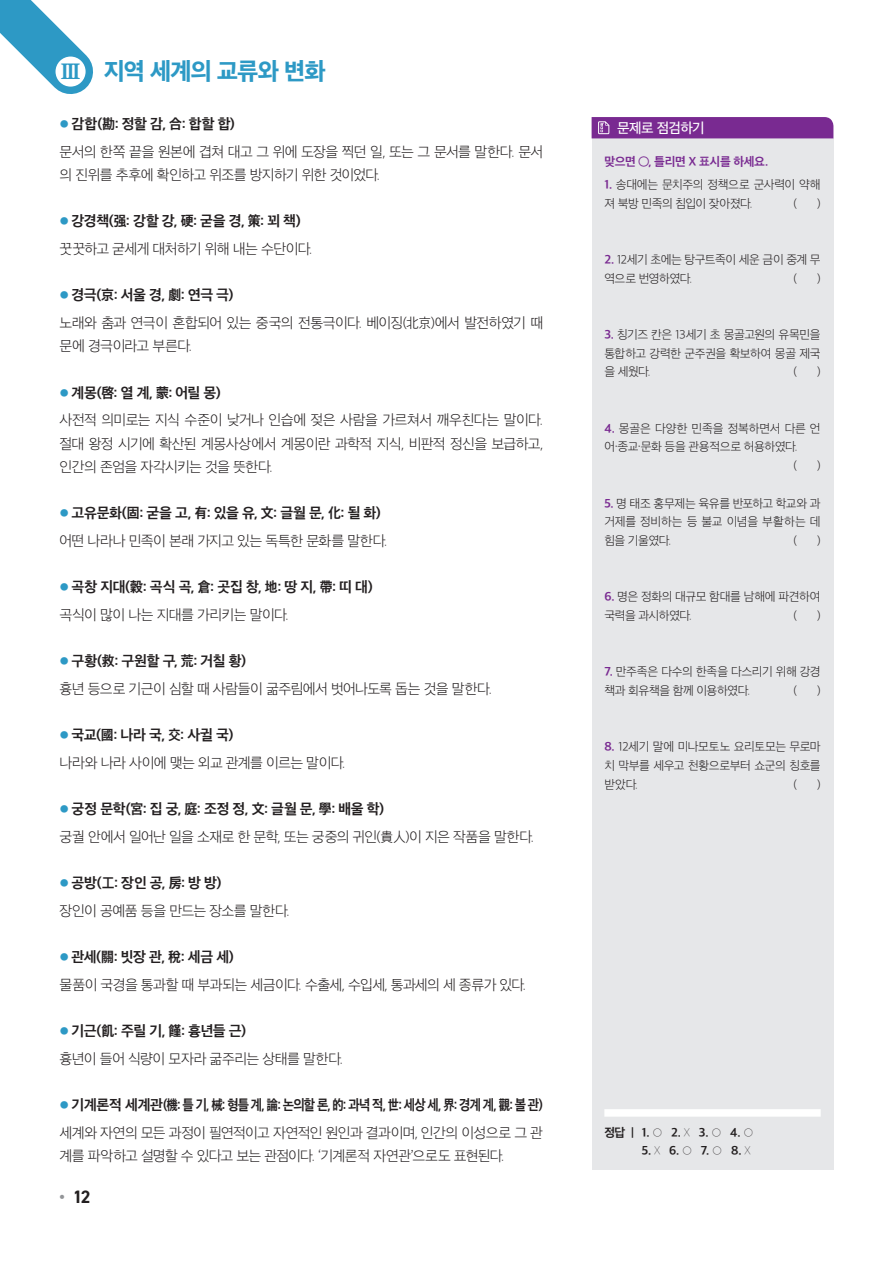
<style>
.page{position:relative;width:893px;height:1263px;background:#fff}
.page>*{position:absolute;margin:0;border:0;box-sizing:border-box;transform-origin:0 0}
.t1{font:23.1px "SD Gothic Neoa h Ex Bd";letter-spacing:-.045em;color:#2d99c5}
.t2{font:700 18px "DIN2014";color:#231f20}
.t3{font:13.95px/23.2px "SD Gothic Neoa b Ult Lt";letter-spacing:-.045em;color:#231f20}
.t4{font:13.95px "SD Gothic Neoa g Bd";letter-spacing:-.025em;color:#231f20}
.t5{font:13.95px "SD Gothic Neoa g Bd";letter-spacing:-.05em;color:#231f20}
.t6{font:13.95px "SD Gothic Neoa b Ult Lt";letter-spacing:-.025em;color:#231f20}
.t7{font:13.65px "SD Gothic Neoa e Md";letter-spacing:-.045em;color:#fff}
.t8{font:11.7px/18.8px "SD Gothic Neoa b Ult Lt";letter-spacing:-.03em;color:#231f20}
.t9{font:11.7px "SD Gothic Neoa g Bd";color:#231f20}
.t10{font:11.7px "SD Gothic Neoa b Ult Lt";letter-spacing:-.005em;color:#231f20}
.t11{font:11.7px "SD Gothic Neoa g Bd";letter-spacing:-.025em;color:#792a91}
.s1{font-family:"SD Myeongjo Neoa f Bd"}
.s2{font-family:"SD Gothic Neoa b Ult Lt";font-size:10.5px;color:#2d99c5}
.s3{font-family:"SD Gothic Neoa a Th"}
.s4{font-family:"SD Gothic Neoa g Bd";color:#792a91}
.s5{color:#939598}
</style>
<div class="page">
<svg style="left:0;top:0;width:93px;height:94px"></svg>
<div style="left:56px;top:57px;width:30px;height:30px;background:#fff;border-radius:50%"></div>
<div style="left:592px;top:138px;width:241px;height:1031px;background:#e6e7e9"></div>
<svg style="left:592px;top:117px;width:241px;height:21px;background:#7b2d92"></svg>
<div style="left:604px;top:1109px;width:217px;height:8px;background:#fff"></div>
<h1 class="t1" style="left:60px;top:60px;width:267px"><span class="s1">Ⅲ</span> 지역 세계의 교류와 변화</h1>
<p class="t4" style="left:60px;top:117px;width:177px"><span class="s2">●</span> 감합(勘: 정할 감, 合: 합할 합)</p>
<p class="t7" style="left:617px;top:121px;width:89px">문제로 점검하기</p>
<p class="t3" style="left:60px;top:140px;width:485px">문서의 한쪽 끝을 원본에 겹쳐 대고 그 위에 도장을 찍던 일, 또는 그 문서를 말한다. 문서 의 진위를 추후에 확인하고 위조를 방지하기 위한 것이었다.</p>
<p class="t4" style="left:60px;top:214px;width:243px"><span class="s2">●</span> 강경책(强: 강할 강, 硬: 굳을 경, 策: 꾀 책)</p>
<p class="t3" style="left:60px;top:237px;width:255px">꿋꿋하고 굳세게 대처하기 위해 내는 수단이다.</p>
<p class="t4" style="left:60px;top:288px;width:175px"><span class="s2">●</span> 경극(京: 서울 경, 劇: 연극 극)</p>
<p class="t3" style="left:60px;top:311px;width:485px">노래와 춤과 연극이 혼합되어 있는 중국의 전통극이다. 베이징(北京)에서 발전하였기 때 문에 경극이라고 부른다.</p>
<p class="t4" style="left:60px;top:386px;width:163px"><span class="s2">●</span> 계몽(啓: 열 계, 蒙: 어릴 몽)</p>
<p class="t3" style="left:60px;top:408px;width:485px;text-align:justify">사전적 의미로는 지식 수준이 낮거나 인습에 젖은 사람을 가르쳐서 깨우친다는 말이다. 절대 왕정 시기에 확산된 계몽사상에서 계몽이란 과학적 지식, 비판적 정신을 보급하고, 인간의 존엄을 자각시키는 것을 뜻한다.</p>
<p class="t4" style="left:60px;top:506px;width:323px"><span class="s2">●</span> 고유문화(固: 굳을 고, 有: 있을 유, 文: 글월 문, 化: 될 화)</p>
<p class="t3" style="left:60px;top:529px;width:330px">어떤 나라나 민족이 본래 가지고 있는 독특한 문화를 말한다.</p>
<p class="t4" style="left:60px;top:580px;width:315px"><span class="s2">●</span> 곡창 지대(穀: 곡식 곡, 倉: 곳집 창, 地: 땅 지, 帶: 띠 대)</p>
<p class="t3" style="left:60px;top:603px;width:231px">곡식이 많이 나는 지대를 가리키는 말이다.</p>
<p class="t4" style="left:60px;top:654px;width:188px"><span class="s2">●</span> 구황(救: 구원할 구, 荒: 거칠 황)</p>
<p class="t3" style="left:60px;top:677px;width:434px">흉년 등으로 기근이 심할 때 사람들이 굶주림에서 벗어나도록 돕는 것을 말한다.</p>
<p class="t4" style="left:60px;top:728px;width:175px"><span class="s2">●</span> 국교(國: 나라 국, 交: 사귈 국)</p>
<p class="t3" style="left:60px;top:751px;width:287px">나라와 나라 사이에 맺는 외교 관계를 이르는 말이다.</p>
<p class="t4" style="left:60px;top:802px;width:326px"><span class="s2">●</span> 궁정 문학(宮: 집 궁, 庭: 조정 정, 文: 글월 문, 學: 배울 학)</p>
<p class="t3" style="left:60px;top:825px;width:476px">궁궐 안에서 일어난 일을 소재로 한 문학, 또는 궁중의 귀인(貴人)이 지은 작품을 말한다.</p>
<p class="t4" style="left:60px;top:876px;width:163px"><span class="s2">●</span> 공방(工: 장인 공, 房: 방 방)</p>
<p class="t6" style="left:60px;top:904px;width:232px">장인이 공예품 등을 만드는 장소를 말한다.</p>
<p class="t4" style="left:60px;top:950px;width:176px"><span class="s2">●</span> 관세(關: 빗장 관, 稅: 세금 세)</p>
<p class="t3" style="left:60px;top:973px;width:468px">물품이 국경을 통과할 때 부과되는 세금이다. 수출세, 수입세, 통과세의 세 종류가 있다.</p>
<p class="t4" style="left:60px;top:1024px;width:188px"><span class="s2">●</span> 기근(飢: 주릴 기, 饉: 흉년들 근)</p>
<p class="t3" style="left:60px;top:1047px;width:285px">흉년이 들어 식량이 모자라 굶주리는 상태를 말한다.</p>
<p class="t5" style="left:60px;top:1098px;width:485px"><span class="s2">●</span> 기계론적 세계관(機: 틀 기, 械: 형틀 계, 論: 논의할 론, 的: 과녁 적, 世: 세상 세, 界: 경계 계, 觀: 볼 관)</p>
<p class="t3" style="left:60px;top:1121px;width:485px">세계와 자연의 모든 과정이 필연적이고 자연적인 원인과 결과이며, 인간의 이성으로 그 관 계를 파악하고 설명할 수 있다고 보는 관점이다. ‘기계론적 자연관’으로도 표현된다.</p>
<p class="t9" style="left:604px;top:1126px;width:151px">정답 | 1. <span class="s3">○</span> 2. <span class="s3">X</span> 3. <span class="s3">○</span> 4. <span class="s3">○</span></p>
<p class="t11" style="left:604px;top:155px;width:165px">맞으면 ◯, 틀리면 X 표시를 하세요.</p>
<p class="t8" style="left:604px;top:175px;width:218px"><span class="s4">1.</span> 송대에는 문치주의 정책으로 군사력이 약해 져 북방 민족의 침입이 잦아졌다.</p>
<p class="t8" style="left:793px;top:194px;width:5px">(</p>
<p class="t8" style="left:817px;top:194px;width:5px">)</p>
<p class="t8" style="left:604px;top:250px;width:218px"><span class="s4">2.</span> 12세기 초에는 탕구트족이 세운 금이 중계 무 역으로 번영하였다.</p>
<p class="t8" style="left:793px;top:269px;width:5px">(</p>
<p class="t8" style="left:817px;top:269px;width:5px">)</p>
<p class="t8" style="left:604px;top:325px;width:218px;text-align:justify"><span class="s4">3.</span> 칭기즈 칸은 13세기 초 몽골고원의 유목민을 통합하고 강력한 군주권을 확보하여 몽골 제국 을 세웠다.</p>
<p class="t8" style="left:793px;top:362px;width:5px">(</p>
<p class="t8" style="left:817px;top:362px;width:5px">)</p>
<p class="t10" style="left:604px;top:422px;width:218px"><span class="s4">4.</span> 몽골은 다양한 민족을 정복하면서 다른 언</p>
<p class="t8" style="left:604px;top:437px;width:195px">어·종교·문화 등을 관용적으로 허용하였다.</p>
<p class="t8" style="left:793px;top:456px;width:5px">(</p>
<p class="t8" style="left:817px;top:456px;width:5px">)</p>
<p class="t8" style="left:604px;top:494px;width:218px;text-align:justify"><span class="s4">5.</span> 명 태조 홍무제는 육유를 반포하고 학교와 과 거제를 정비하는 등 불교 이념을 부활하는 데 힘을 기울였다.</p>
<p class="t8" style="left:793px;top:531px;width:5px">(</p>
<p class="t8" style="left:817px;top:531px;width:5px">)</p>
<p class="t8" style="left:604px;top:587px;width:218px"><span class="s4">6.</span> 명은 정화의 대규모 함대를 남해에 파견하여 국력을 과시하였다.</p>
<p class="t8" style="left:793px;top:606px;width:5px">(</p>
<p class="t8" style="left:817px;top:606px;width:5px">)</p>
<p class="t8" style="left:604px;top:662px;width:218px"><span class="s4">7.</span> 만주족은 다수의 한족을 다스리기 위해 강경 책과 회유책을 함께 이용하였다.</p>
<p class="t8" style="left:793px;top:681px;width:5px">(</p>
<p class="t8" style="left:817px;top:681px;width:5px">)</p>
<p class="t8" style="left:604px;top:737px;width:218px;text-align:justify"><span class="s4">8.</span> 12세기 말에 미나모토노 요리토모는 무로마 치 막부를 세우고 천황으로부터 쇼군의 칭호를 받았다.</p>
<p class="t8" style="left:793px;top:775px;width:5px">(</p>
<p class="t8" style="left:817px;top:775px;width:5px">)</p>
<p class="t9" style="left:642px;top:1145px;width:111px">5. <span class="s3">X</span> 6. <span class="s3">○</span> 7. <span class="s3">○</span> 8. <span class="s3">X</span></p>
<p class="t2" style="left:60px;top:1184px;width:33px"><span class="s5">•</span> 12</p>
</div>
